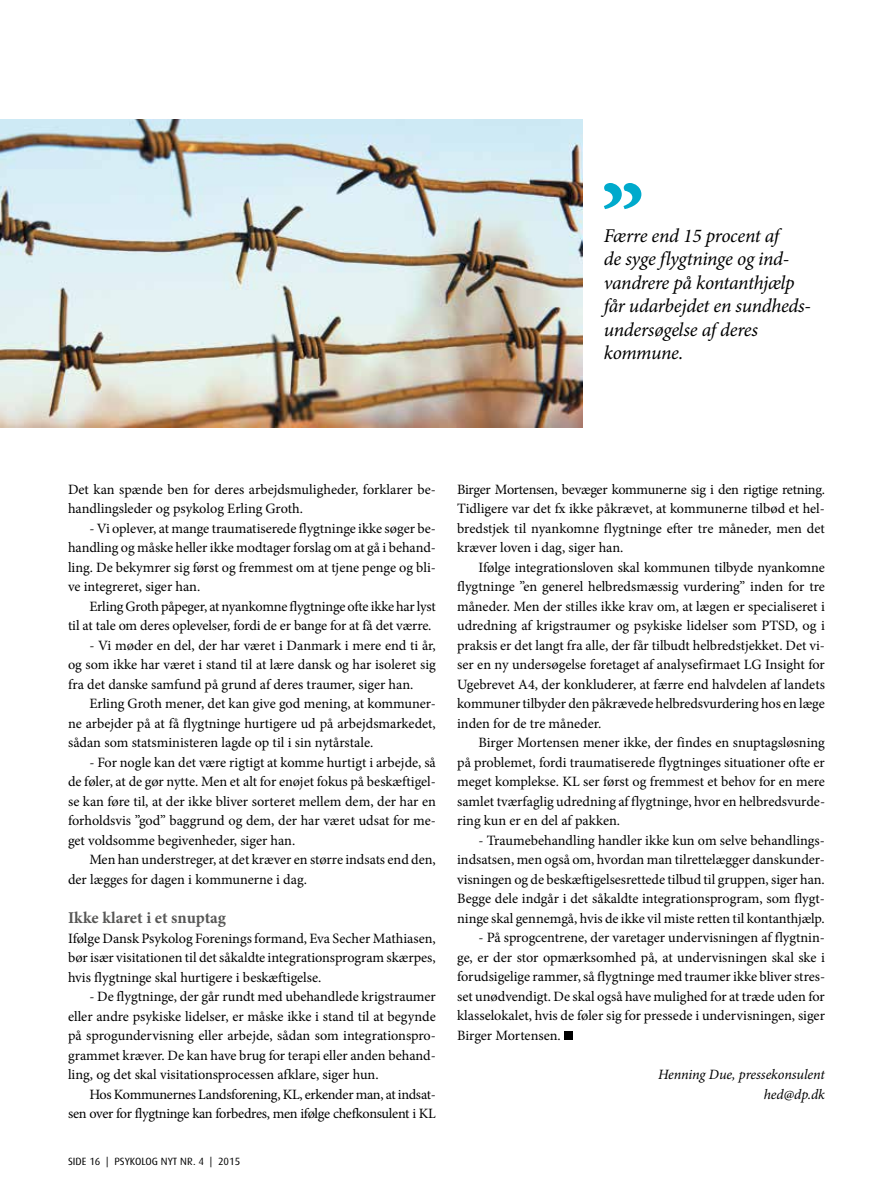
<style>
.page{position:relative;width:893px;height:1200px;background:#fff}
.page>*{position:absolute;margin:0;border:0;box-sizing:border-box;transform-origin:0 0}
.t1{font:italic 19.5px/23.4px "Minion Pro";letter-spacing:-.015em;color:#000}
.t2{font:700 16.5px "Minion Pro";color:#575756}
.t3{font:14.25px/19.5px "Minion Pro";letter-spacing:-.005em;color:#000;text-align:justify}
.t4{font:14.25px/19.5px "Minion Pro";letter-spacing:-.025em;color:#000;text-align:right}
.t5{font:italic 14.25px/19.5px "Minion Pro";letter-spacing:-.01em;color:#000;text-align:right}
.t6{font:10.5px "Dax";color:#000}
</style>
<div class="page">
<div style="left:564px;top:1031px;width:9px;height:8px;background:#000"></div>
<svg style="left:604px;top:183px;width:37px;height:26px"></svg>
<img style="left:0;top:119px;width:582px;height:309px">
<h1 class="t1" style="left:604px;top:224px;width:209px">Færre end 15 procent af<br>de syge flygtninge og ind&shy;vandrere på kontanthjælp får udarbejdet en sundheds&shy;undersøgelse af deres kommune.</h1>
<p class="t3" style="left:68px;top:479px;width:369px">Det kan spænde ben for deres arbejdsmuligheder, forklarer be&shy;handlingsleder og psykolog Erling Groth.</p>
<p class="t3" style="left:68px;top:518px;width:369px;text-indent:21px">- Vi oplever, at mange traumatiserede flygtninge ikke søger be&shy;handling og måske heller ikke modtager forslag om at gå i behand&shy;ling. De bekymrer sig først og fremmest om at tjene penge og bli&shy;ve integreret, siger han.</p>
<p class="t3" style="left:68px;top:596px;width:369px;text-indent:21px">Erling Groth påpeger, at nyankomne flygtninge ofte ikke har lyst til at tale om deres oplevelser, fordi de er bange for at få det værre.</p>
<p class="t3" style="left:68px;top:635px;width:369px;text-indent:21px">- Vi møder en del, der har været i Danmark i mere end ti år, og som ikke har været i stand til at lære dansk og har isoleret sig fra det danske samfund på grund af deres traumer, siger han.</p>
<p class="t3" style="left:68px;top:694px;width:369px;text-indent:21px">Erling Groth mener, det kan give god mening, at kommuner&shy;ne arbejder på at få flygtninge hurtigere ud på arbejdsmarkedet, sådan som statsministeren lagde op til i sin nytårstale.</p>
<p class="t3" style="left:68px;top:752px;width:369px;text-indent:21px">- For nogle kan det være rigtigt at komme hurtigt i arbejde, så de føler, at de gør nytte. Men et alt for enøjet fokus på beskæftigel&shy;se kan føre til, at der ikke bliver sorteret mellem dem, der har en forholdsvis ”god” baggrund og dem, der har været udsat for me&shy;get voldsomme begivenheder, siger han.</p>
<p class="t3" style="left:68px;top:850px;width:369px;text-indent:21px">Men han understreger, at det kræver en større indsats end den, der lægges for dagen i kommunerne i dag.</p>
<p class="t2" style="left:68px;top:905px;width:160px">Ikke klaret i et snuptag</p>
<p class="t3" style="left:68px;top:928px;width:369px">Ifølge Dansk Psykolog Forenings formand, Eva Secher Mathiasen, bør især visitationen til det såkaldte integrationsprogram skærpes, hvis flygtninge skal hurtigere i beskæftigelse.</p>
<p class="t3" style="left:68px;top:986px;width:369px;text-indent:21px">- De flygtninge, der går rundt med ubehandlede krigstraumer eller andre psykiske lidelser, er måske ikke i stand til at begynde på sprogundervisning eller arbejde, sådan som integrationspro&shy;grammet kræver. De kan have brug for terapi eller anden behand&shy;ling, og det skal visitationsprocessen afklare, siger hun.</p>
<p class="t4" style="left:68px;top:1084px;width:369px">Hos Kommunernes Landsforening, KL, erkender man, at indsat&shy;sen over for flygtninge kan forbedres, men ifølge chefkonsulent i KL</p>
<p class="t6" style="left:68px;top:1154px;width:174px">SIDE 16 | PSYKOLOG NYT NR. 4 | 2015</p>
<p class="t3" style="left:457px;top:479px;width:369px">Birger Mortensen, bevæger kommunerne sig i den rigtige retning.<br>Tidligere var det fx ikke påkrævet, at kommunerne tilbød et hel&shy;bredstjek til nyankomne flygtninge efter tre måneder, men det kræver loven i dag, siger han.</p>
<p class="t3" style="left:457px;top:557px;width:369px;text-indent:21px">Ifølge integrationsloven skal kommunen tilbyde nyankomne flygtninge ”en generel helbredsmæssig vurdering” inden for tre måneder. Men der stilles ikke krav om, at lægen er specialiseret i udredning af krigstraumer og psykiske lidelser som PTSD, og i praksis er det langt fra alle, der får tilbudt helbredstjekket. Det vi&shy;ser en ny undersøgelse foretaget af analysefirmaet LG Insight for Ugebrevet A4, der konkluderer, at færre end halvdelen af landets kommuner tilbyder den påkrævede helbredsvurdering hos en læge inden for de tre måneder.</p>
<p class="t3" style="left:457px;top:733px;width:369px;text-indent:21px">Birger Mortensen mener ikke, der findes en snuptagsløsning på problemet, fordi traumatiserede flygtninges situationer ofte er meget komplekse. KL ser først og fremmest et behov for en mere samlet tværfaglig udredning af flygtninge, hvor en helbredsvurde&shy;ring kun er en del af pakken.</p>
<p class="t3" style="left:457px;top:830px;width:369px;text-indent:21px">- Traumebehandling handler ikke kun om selve behandlings&shy;indsatsen, men også om, hvordan man tilrettelægger danskunder&shy;visningen og de beskæftigelsesrettede tilbud til gruppen, siger han.<br>Begge dele indgår i det såkaldte integrationsprogram, som flygt&shy;ninge skal gennemgå, hvis de ikke vil miste retten til kontanthjælp.</p>
<p class="t3" style="left:457px;top:927px;width:369px;text-indent:21px">- På sprogcentrene, der varetager undervisningen af flygtnin&shy;ge, er der stor opmærksomhed på, at undervisningen skal ske i forudsigelige rammer, så flygtninge med traumer ikke bliver stres&shy;set unødvendigt. De skal også have mulighed for at træde uden for klasselokalet, hvis de føler sig for pressede i undervisningen, siger Birger Mortensen.</p>
<p class="t5" style="left:658px;top:1064px;width:168px">Henning Due, pressekonsulent hed@dp.dk</p>
</div>
